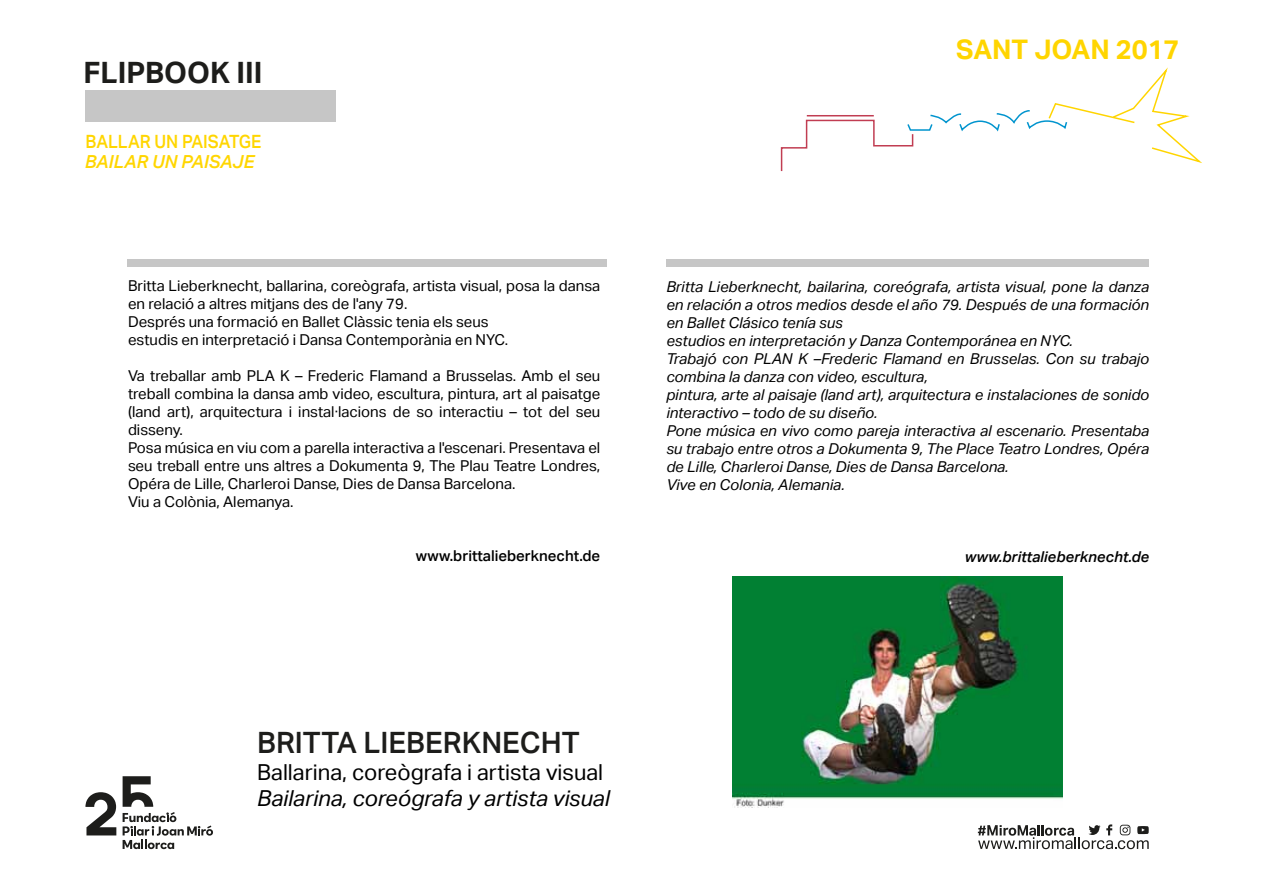
<style>
.page{position:relative;width:1263px;height:893px;background:#fff}
.page>*{position:absolute;margin:0;border:0;box-sizing:border-box;transform-origin:0 0}
.t1{font:500 29.4px "Aktiv Grotesk";color:#1d1d1b}
.t2{font:700 29.4px "Aktiv Grotesk";color:#1d1d1b}
.t3{font:700 27px "Aktiv Grotesk";color:#ffd500}
.t4{font:22.05px "Aktiv Grotesk";color:#000}
.t5{font:italic 22.05px "Aktiv Grotesk";color:#000}
.t6{font:500 18.3px "Aktiv Grotesk";color:#ffd600;scale:.93 1}
.t7{font:italic 500 18px "Aktiv Grotesk";color:#ffd600}
.t8{font:15px/18px "Aktiv Grotesk";color:#000}
.t9{font:italic 15px/18px "Aktiv Grotesk";color:#000}
.t10{font:500 15px "Aktiv Grotesk";color:#000}
.t11{font:italic 500 15px "Aktiv Grotesk";color:#000}
</style>
<div class="page">
<img style="left:733px;top:577px;width:329px;height:230px">
<svg style="left:85px;top:792px;width:31px;height:43px"></svg>
<svg style="left:123px;top:776px;width:90px;height:73px"></svg>
<svg style="left:780px;top:67px;width:422px;height:105px"></svg>
<div style="left:128px;top:259px;width:479px;height:8px;background:#c6c6c6"></div>
<div style="left:666px;top:259px;width:483px;height:8px;background:#c6c6c6"></div>
<svg style="left:978px;top:824px;width:171px;height:25px"></svg>
<div style="left:86px;top:90px;width:250px;height:31px;background:#c6c6c6"></div>
<h1 class="t2" style="left:83px;top:56px;width:181px">FLIPBOOK III</h1>
<p class="t6" style="left:86px;top:131px;width:190px">BALLAR UN PAISATGE</p>
<p class="t7" style="left:85px;top:151px;width:171px">BAILAR UN PAISAJE</p>
<p class="t8" style="left:128px;top:276px;width:474px">Britta Lieberknecht, ballarina, coreògrafa, artista visual, posa la dansa en relació a altres mitjans des de l'any 79.<br>Després una formació en Ballet Clàssic tenia els seus<br>estudis en interpretació i Dansa Contemporània en NYC.</p>
<p class="t8" style="left:128px;top:366px;width:474px">Va treballar amb PLA K – Frederic Flamand a Brusselas. Amb el seu treball combina la dansa amb video, escultura, pintura, art al paisatge (land art), arquitectura i instal·lacions de so interactiu – tot del seu disseny.<br>Posa música en viu com a parella interactiva a l'escenari. Presentava el seu treball entre uns altres a Dokumenta 9, The Plau Teatre Londres, Opéra de Lille, Charleroi Danse, Dies de Dansa Barcelona.<br>Viu a Colònia, Alemanya.</p>
<p class="t10" style="left:416px;top:547px;width:186px">www.brittalieberknecht.de</p>
<h2 class="t3" style="left:956px;top:34px;width:225px">SANT JOAN 2017</h2>
<p class="t9" style="left:666px;top:278px;width:484px">Britta Lieberknecht, bailarina, coreógrafa, artista visual, pone la danza en relación a otros medios desde el año 79. Después de una formación en Ballet Clásico tenía sus<br>estudios en interpretación y Danza Contemporánea en NYC.<br>Trabajó con PLAN K –Frederic Flamand en Brusselas. Con su trabajo combina la danza con video, escultura,<br>pintura, arte al paisaje (land art), arquitectura e instalaciones de sonido interactivo – todo de su diseño.<br>Pone música en vivo como pareja interactiva al escenario. Presentaba su trabajo entre otros a Dokumenta 9, The Place Teatro Londres, Opéra de Lille, Charleroi Danse, Dies de Dansa Barcelona.<br>Vive en Colonia, Alemania.</p>
<p class="t11" style="left:965px;top:548px;width:186px">www.brittalieberknecht.de</p>
<h1 class="t1" style="left:257px;top:726px;width:324px">BRITTA LIEBERKNECHT</h1>
<h3 class="t4" style="left:257px;top:759px;width:347px">Ballarina, coreògrafa i artista visual</h3>
<h3 class="t5" style="left:257px;top:786px;width:354px">Bailarina, coreógrafa y artista visual</h3>
</div>
